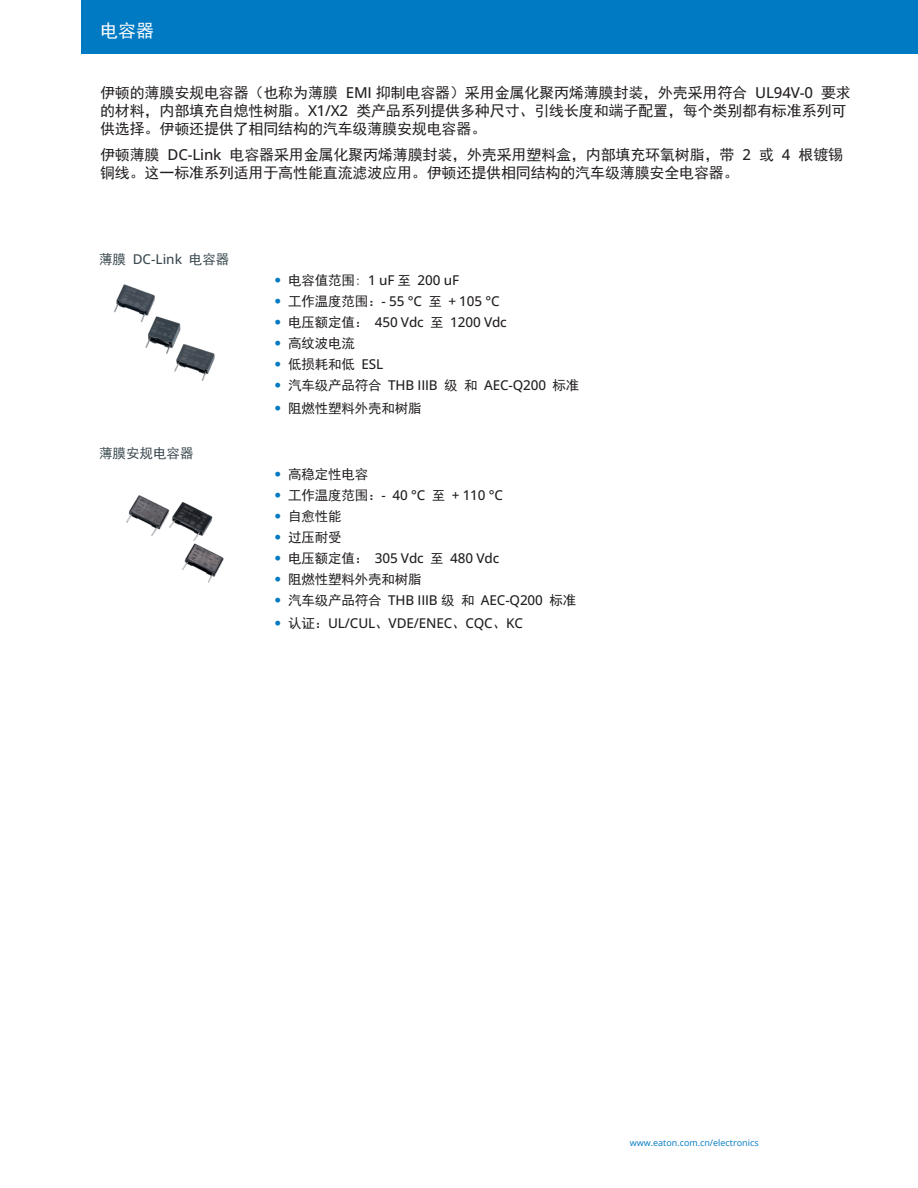
<style>
.page{position:relative;width:918px;height:1188px;background:#fff}
.page>*{position:absolute;margin:0;border:0;box-sizing:border-box;transform-origin:0 0}
.t1{font:18px "Sim Hei";color:#fff}
._02_Body__8_5_pt{font:15px/18px "Sim Hei";letter-spacing:-.01em;color:#231f20}
.t2{font:500 13.5px "Open Sans";letter-spacing:-.01em;color:#231f20}
.t3{font:13.5px "Sim Hei";letter-spacing:-.01em;color:#231f20}
.Gray_Subhead{font:500 13.5px "Open Sans";color:#3a4950}
.Gray_Subhead-2{font:13.5px "Sim Hei";color:#3a4950}
._12_Backpage_Body{font:9px "Open Sans";color:#007ac2}
.s1{font-family:"Open Sans";font-weight:500}
.s2{font-family:"Sim Hei";font-weight:400}
.s3{font-family:"Univers LT Std";font-weight:300;color:#007ac2}
</style>
<div class="page">
<div style="left:82px;top:0;width:836px;height:54px;background:#007ac2"></div>
<img style="left:114px;top:284px;width:101px;height:97px">
<img style="left:126px;top:495px;width:98px;height:88px">
<p class="t1" style="left:100px;top:22px;width:55px">电容器</p>
<p class="_02_Body__8_5_pt" style="left:100px;top:84px;width:752px">伊顿的薄膜安规电容器（也称为薄膜 <span class="s1">EMI</span> 抑制电容器）采用金属化聚丙烯薄膜封装，外壳采用符合 <span class="s1">UL94V-0</span> 要求的材料，内部填充自熄性树脂。<span class="s1">X1/X2</span> 类产品系列提供多种尺寸、引线长度和端子配置，每个类别都有标准系列可供选择。伊顿还提供了相同结构的汽车级薄膜安规电容器。</p>
<p class="_02_Body__8_5_pt" style="left:100px;top:145px;width:745px">伊顿薄膜 <span class="s1">DC-Link</span> 电容器采用金属化聚丙烯薄膜封装，外壳采用塑料盒，内部填充环氧树脂，带 <span class="s1">2</span> 或 <span class="s1">4</span> 根镀锡铜线。这一标准系列适用于高性能直流滤波应用。伊顿还提供相同结构的汽车级薄膜安全电容器。</p>
<p class="Gray_Subhead" style="left:99px;top:249px;width:132px"><span class="s2">薄膜</span> DC-Link <span class="s2">电容器</span></p>
<p class="Gray_Subhead-2" style="left:99px;top:446px;width:96px">薄膜安规电容器</p>
<p class="t2" style="left:275px;top:270px;width:186px"><span class="s3">•</span> <span class="s2">电容值范围:</span> 1 uF <span class="s2">至</span> 200 uF</p>
<p class="t2" style="left:275px;top:291px;width:227px"><span class="s3">•</span> <span class="s2">工作温度范围：</span>- 55 °C <span class="s2">至</span> + 105 °C</p>
<p class="t2" style="left:275px;top:312px;width:234px"><span class="s3">•</span> <span class="s2">电压额定值：</span> 450 Vdc <span class="s2">至</span> 1200 Vdc</p>
<p class="t3" style="left:275px;top:336px;width:82px"><span class="s3">•</span> 高纹波电流</p>
<p class="t3" style="left:275px;top:357px;width:110px"><span class="s3">•</span> 低损耗和低 <span class="s1">ESL</span></p>
<p class="t2" style="left:275px;top:375px;width:306px"><span class="s3">•</span> <span class="s2">汽车级产品符合</span> THB IIIB <span class="s2">级 和</span> AEC-Q200 <span class="s2">标准</span></p>
<p class="t3" style="left:275px;top:401px;width:149px"><span class="s3">•</span> 阻燃性塑料外壳和树脂</p>
<p class="t3" style="left:275px;top:467px;width:95px"><span class="s3">•</span> 高稳定性电容</p>
<p class="t2" style="left:275px;top:486px;width:230px"><span class="s3">•</span> <span class="s2">工作温度范围：</span>- 40 °C <span class="s2">至</span> + 110 °C</p>
<p class="t3" style="left:275px;top:509px;width:69px"><span class="s3">•</span> 自愈性能</p>
<p class="t3" style="left:275px;top:530px;width:69px"><span class="s3">•</span> 过压耐受</p>
<p class="t2" style="left:275px;top:549px;width:226px"><span class="s3">•</span> <span class="s2">电压额定值：</span> 305 Vdc <span class="s2">至</span> 480 Vdc</p>
<p class="t3" style="left:275px;top:572px;width:149px"><span class="s3">•</span> 阻燃性塑料外壳和树脂</p>
<p class="t2" style="left:275px;top:591px;width:303px"><span class="s3">•</span> <span class="s2">汽车级产品符合</span> THB IIIB <span class="s2">级 和</span> AEC-Q200 <span class="s2">标准</span></p>
<p class="t2" style="left:275px;top:614px;width:250px"><span class="s3">•</span> <span class="s2">认证：</span>UL/CUL<span class="s2">、</span>VDE/ENEC<span class="s2">、</span>CQC<span class="s2">、</span>KC</p>
<p class="_12_Backpage_Body" style="left:630px;top:1136px;width:130px">www.eaton.com.cn/electronics</p>
</div>
